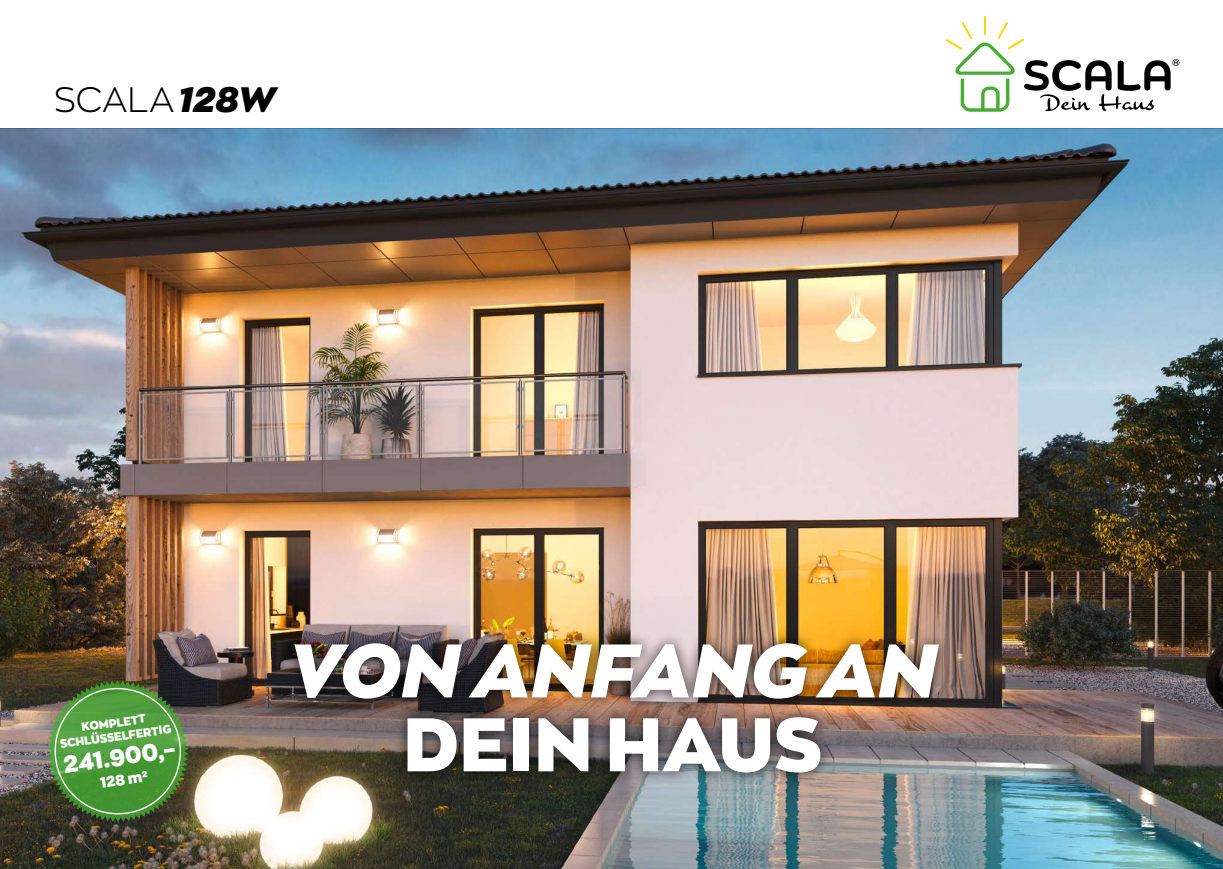
<style>
.page{position:relative;width:1223px;height:869px;background:#fff}
.page>*{position:absolute;margin:0;border:0;box-sizing:border-box;transform-origin:0 0}
.t1{font:italic 900 75px "Zona Pro";letter-spacing:-.005em;color:#fff}
.t2{font:900 75px "Zona Pro";letter-spacing:.005em;color:#fff}
.t3{font:300 35px "Zona Pro";letter-spacing:.005em;color:#000}
.t4{font:900 23.75px "Zona Pro";color:#fff}
.t5{font:900 15px "Zona Pro";color:#fff}
.t6{font:900 11.88px/13.8px "Zona Pro";color:#fff;text-align:center}
.s1{font-weight:900;font-style:italic}
</style>
<div class="page">
<img style="left:1px;top:128px;width:1221px;height:740px">
<svg style="left:47px;top:680px;width:142px;height:141px;background:#4f863d"></svg>
<hr style="left:0;top:127px;width:1222px;height:1px;background:#000">
<div style="left:282px;top:629px;width:669px;height:156px;background:#000;opacity:.75"></div>
<svg style="left:946px;top:16px;width:233px;height:96px"></svg>
<h2 class="t3" style="left:54px;top:77px;width:223px">SCALA<span class="s1">128W</span></h2>
<p class="t6" style="left:57px;top:723px;width:114px;rotate:-8deg">KOMPLETT<br>SCHLÜSSELFERTIG</p>
<h3 class="t4" style="left:62px;top:748px;width:114px;rotate:-8deg">241.900,–</h3>
<p class="t5" style="left:99px;top:772px;width:50px;rotate:-8deg">128 m²</p>
<h1 class="t1" style="left:288px;top:620px;width:650px">VON ANFANG AN</h1>
<h1 class="t2" style="left:403px;top:694px;width:419px">DEIN HAUS</h1>
</div>
